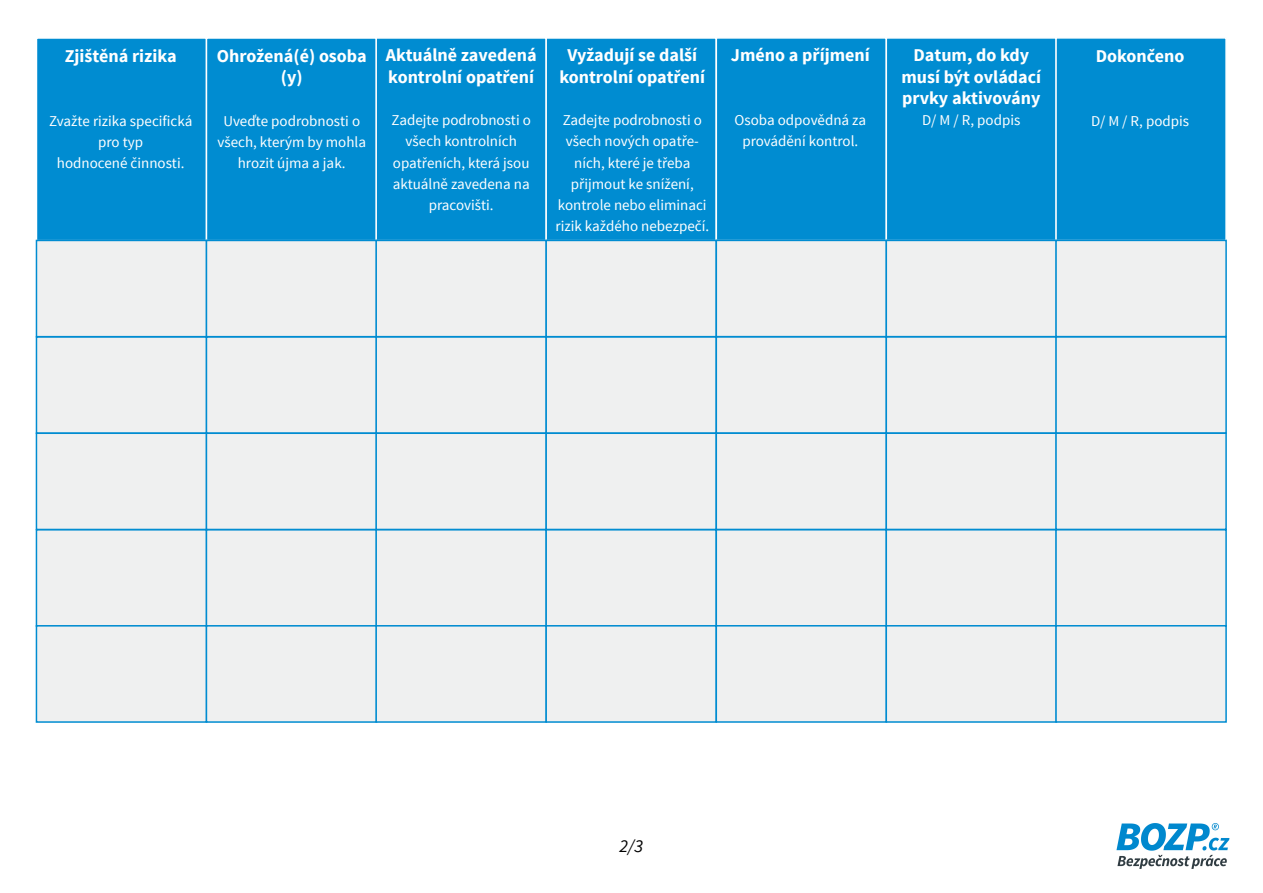
<style>
.page{position:relative;width:1263px;height:893px;background:#fff}
.page>*{position:absolute;margin:0;border:0;box-sizing:border-box;transform-origin:0 0}
.t1{font:700 18px/21.3px "Source Sans Pro";color:#fff;text-align:center}
.t2{font:italic 18px "Source Sans Pro";color:#000}
.t3{font:15px/21.3px "Source Sans Pro";color:#fff;text-align:center}
</style>
<div class="page">
<img style="left:1116px;top:823px;width:114px;height:46px">
<div style="left:36px;top:37px;width:171px;height:204px;background:#008cd1;border:2px solid #fff"></div>
<div style="left:206px;top:37px;width:171px;height:204px;background:#008cd1;border:2px solid #fff"></div>
<div style="left:375px;top:37px;width:172px;height:204px;background:#008cd1;border:2px solid #fff"></div>
<div style="left:545px;top:37px;width:172px;height:204px;background:#008cd1;border:2px solid #fff"></div>
<div style="left:715px;top:37px;width:172px;height:204px;background:#008cd1;border:2px solid #fff"></div>
<div style="left:885px;top:37px;width:172px;height:204px;background:#008cd1;border:2px solid #fff"></div>
<div style="left:1055px;top:37px;width:172px;height:204px;background:#008cd1;border:2px solid #fff"></div>
<div style="left:36px;top:240px;width:171px;height:97px;background:#eff0f0;border:2px solid #008cd1"></div>
<div style="left:206px;top:240px;width:171px;height:97px;background:#eff0f0;border:2px solid #008cd1"></div>
<div style="left:375px;top:240px;width:172px;height:97px;background:#eff0f0;border:2px solid #008cd1"></div>
<div style="left:545px;top:240px;width:172px;height:97px;background:#eff0f0;border:2px solid #008cd1"></div>
<div style="left:715px;top:240px;width:172px;height:97px;background:#eff0f0;border:2px solid #008cd1"></div>
<div style="left:885px;top:240px;width:172px;height:97px;background:#eff0f0;border:2px solid #008cd1"></div>
<div style="left:1055px;top:240px;width:172px;height:97px;background:#eff0f0;border:2px solid #008cd1"></div>
<div style="left:36px;top:336px;width:171px;height:98px;background:#eff0f0;border:2px solid #008cd1"></div>
<div style="left:206px;top:336px;width:171px;height:98px;background:#eff0f0;border:2px solid #008cd1"></div>
<div style="left:375px;top:336px;width:172px;height:98px;background:#eff0f0;border:2px solid #008cd1"></div>
<div style="left:545px;top:336px;width:172px;height:98px;background:#eff0f0;border:2px solid #008cd1"></div>
<div style="left:715px;top:336px;width:172px;height:98px;background:#eff0f0;border:2px solid #008cd1"></div>
<div style="left:885px;top:336px;width:172px;height:98px;background:#eff0f0;border:2px solid #008cd1"></div>
<div style="left:1055px;top:336px;width:172px;height:98px;background:#eff0f0;border:2px solid #008cd1"></div>
<div style="left:36px;top:432px;width:171px;height:98px;background:#eff0f0;border:2px solid #008cd1"></div>
<div style="left:206px;top:432px;width:171px;height:98px;background:#eff0f0;border:2px solid #008cd1"></div>
<div style="left:375px;top:432px;width:172px;height:98px;background:#eff0f0;border:2px solid #008cd1"></div>
<div style="left:545px;top:432px;width:172px;height:98px;background:#eff0f0;border:2px solid #008cd1"></div>
<div style="left:715px;top:432px;width:172px;height:98px;background:#eff0f0;border:2px solid #008cd1"></div>
<div style="left:885px;top:432px;width:172px;height:98px;background:#eff0f0;border:2px solid #008cd1"></div>
<div style="left:1055px;top:432px;width:172px;height:98px;background:#eff0f0;border:2px solid #008cd1"></div>
<div style="left:36px;top:529px;width:171px;height:98px;background:#eff0f0;border:2px solid #008cd1"></div>
<div style="left:206px;top:529px;width:171px;height:98px;background:#eff0f0;border:2px solid #008cd1"></div>
<div style="left:375px;top:529px;width:172px;height:98px;background:#eff0f0;border:2px solid #008cd1"></div>
<div style="left:545px;top:529px;width:172px;height:98px;background:#eff0f0;border:2px solid #008cd1"></div>
<div style="left:715px;top:529px;width:172px;height:98px;background:#eff0f0;border:2px solid #008cd1"></div>
<div style="left:885px;top:529px;width:172px;height:98px;background:#eff0f0;border:2px solid #008cd1"></div>
<div style="left:1055px;top:529px;width:172px;height:98px;background:#eff0f0;border:2px solid #008cd1"></div>
<div style="left:36px;top:625px;width:171px;height:98px;background:#eff0f0;border:2px solid #008cd1"></div>
<div style="left:206px;top:625px;width:171px;height:98px;background:#eff0f0;border:2px solid #008cd1"></div>
<div style="left:375px;top:625px;width:172px;height:98px;background:#eff0f0;border:2px solid #008cd1"></div>
<div style="left:545px;top:625px;width:172px;height:98px;background:#eff0f0;border:2px solid #008cd1"></div>
<div style="left:715px;top:625px;width:172px;height:98px;background:#eff0f0;border:2px solid #008cd1"></div>
<div style="left:885px;top:625px;width:172px;height:98px;background:#eff0f0;border:2px solid #008cd1"></div>
<div style="left:1055px;top:625px;width:172px;height:98px;background:#eff0f0;border:2px solid #008cd1"></div>
<p class="t1" style="left:65px;top:46px;width:114px">Zjištěná rizika</p>
<p class="t3" style="left:49px;top:111px;width:145px">Zvažte rizika specifická pro typ<br>hodnocené činnosti.</p>
<p class="t1" style="left:217px;top:46px;width:151px">Ohrožená(é) osoba (y)</p>
<p class="t3" style="left:217px;top:111px;width:150px">Uveďte podrobnosti o všech, kterým by mohla hrozit újma a jak.</p>
<p class="t1" style="left:386px;top:45px;width:152px;text-align:left">Aktuálně zavedená kontrolní opatření</p>
<p class="t3" style="left:392px;top:110px;width:141px">Zadejte podrobnosti o všech kontrolních opatřeních, která jsou aktuálně zavedena na pracovišti.</p>
<p class="t1" style="left:559px;top:45px;width:147px">Vyžadují se další kontrolní opatření</p>
<p class="t3" style="left:555px;top:110px;width:155px">Zadejte podrobnosti o všech nových opatře&shy;ních, které je třeba přijmout ke snížení, kontrole nebo eliminaci rizik každého nebezpečí.</p>
<p class="t1" style="left:731px;top:45px;width:140px">Jméno a příjmení</p>
<p class="t3" style="left:735px;top:110px;width:133px">Osoba odpovědná za provádění kontrol.</p>
<p class="t1" style="left:901px;top:45px;width:141px">Datum, do kdy musí být ovládací prvky aktivovány</p>
<p class="t3" style="left:922px;top:110px;width:100px">D/ M / R, podpis</p>
<p class="t1" style="left:1096px;top:46px;width:90px">Dokončeno</p>
<p class="t3" style="left:1091px;top:111px;width:100px">D/ M / R, podpis</p>
<p class="t2" style="left:620px;top:835px;width:25px">2/3</p>
</div>
